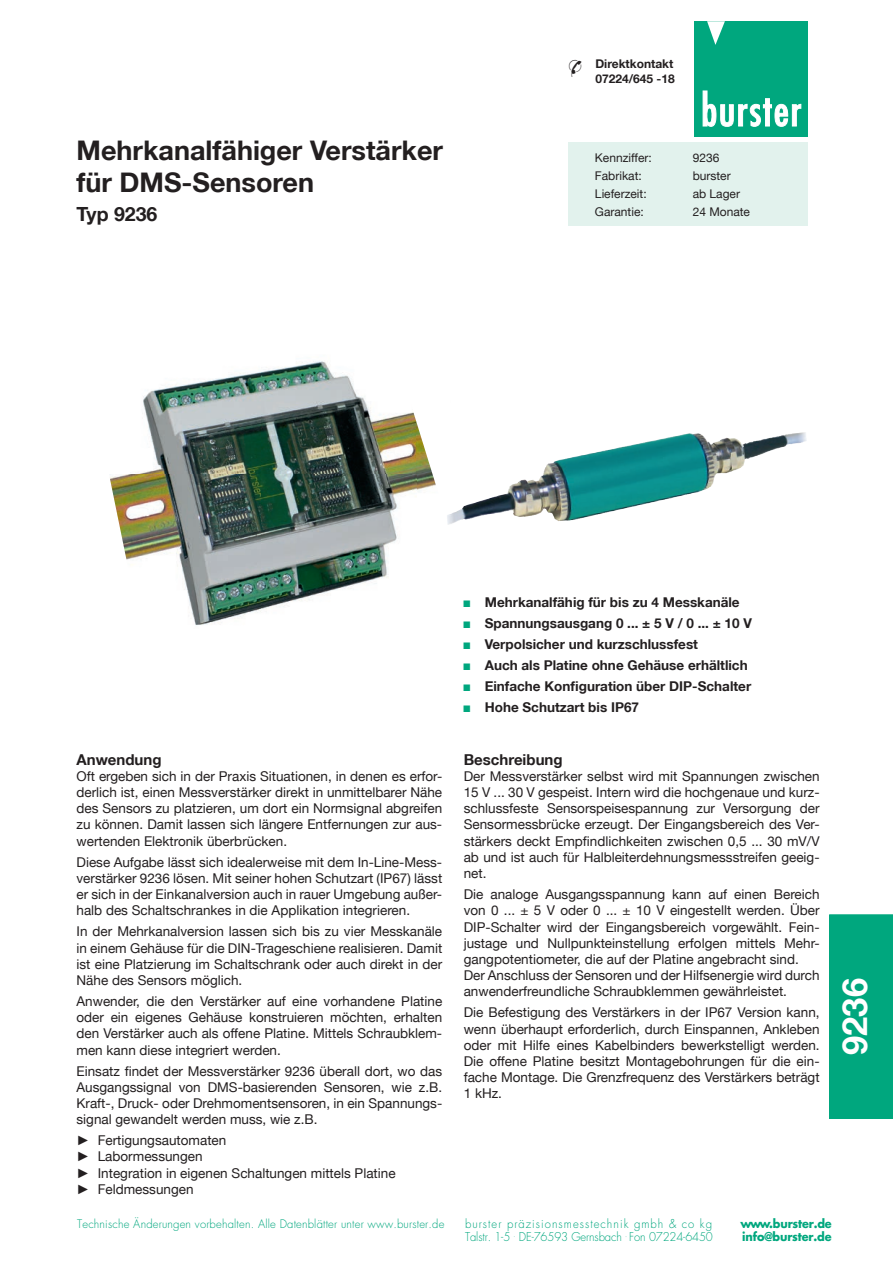
<style>
.page{position:relative;width:893px;height:1263px;background:#fff}
.page>*{position:absolute;margin:0;border:0;box-sizing:border-box;transform-origin:0 0}
.t1{font:700 34.5px "Helvetica Neue LT";color:#fff}
.t2{font:700 27px/32.4px "Helvetica Neue LT";color:#231f20}
.t3{font:700 19.5px "Helvetica Neue LT";color:#231f20}
.t4{font:700 15px "Helvetica Neue LT";color:#231f20}
.t5{font:13.5px/16.2px "Helvetica Neue LT";color:#231f20;text-align:justify}
.t6{font:700 13.5px/21px "Helvetica Neue LT";color:#231f20}
.t7{font:12px "Helvetica Neue LT";color:#231f20}
.t8{font:700 12px/14.4px "Helvetica Neue LT";color:#231f20}
.t9{font:300 11.85px "Futura LT";letter-spacing:-.01em;color:#00a77e;scale:.95 1}
.t10{font:300 11.85px "Futura LT";letter-spacing:.09em;color:#00a77e;scale:.95 1}
.t11{font:700 11.85px "Futura LT";letter-spacing:-.01em;color:#00a77e;scale:.95 1}
.t12{font:300 11.55px "Futura LT";letter-spacing:.015em;color:#00a77e}
.s1{font-family:"Arial"}
</style>
<div class="page">
<img style="left:129px;top:361px;width:339px;height:264px">
<svg style="left:110px;top:474px;width:19px;height:86px"></svg>
<img style="left:408px;top:374px;width:60px;height:127px">
<img style="left:685px;top:433px;width:113px;height:14px">
<div style="left:829px;top:914px;width:64px;height:205px;background:#00a77e"></div>
<div style="left:568px;top:142px;width:240px;height:83px;background:#e2f2ed"></div>
<div style="left:694px;top:21px;width:114px;height:116px;background:#00a77e"></div>
<svg style="left:707px;top:21px;width:18px;height:24px"></svg>
<svg style="left:702px;top:90px;width:100px;height:37px"></svg>
<svg style="left:464px;top:600px;width:4px;height:6px"></svg>
<svg style="left:464px;top:621px;width:4px;height:4px"></svg>
<h2 class="t2" style="left:77px;top:133px;width:368px">Mehrkanalfähiger Verstärker für DMS-Sensoren</h2>
<h3 class="t3" style="left:77px;top:202px;width:82px">Typ 9236</h3>
<p class="t8" style="left:595px;top:56px;width:81px">Direktkontakt<br>07224/645 -18</p>
<p class="t7" style="left:595px;top:151px;width:58px">Kennziffer:</p>
<p class="t7" style="left:693px;top:151px;width:28px">9236</p>
<p class="t7" style="left:595px;top:169px;width:48px">Fabrikat:</p>
<p class="t7" style="left:693px;top:169px;width:40px">burster</p>
<p class="t7" style="left:595px;top:187px;width:53px">Lieferzeit:</p>
<p class="t7" style="left:693px;top:187px;width:49px">ab Lager</p>
<p class="t7" style="left:595px;top:205px;width:50px">Garantie:</p>
<p class="t7" style="left:693px;top:205px;width:59px">24 Monate</p>
<p class="t6" style="left:485px;top:591px;width:269px">Mehrkanalfähig für bis zu 4 Messkanäle Spannungsausgang 0 ... ± 5 V / 0 ... ± 10 V Verpolsicher und kurzschlussfest<br>Auch als Platine ohne Gehäuse erhältlich Einfache Konfiguration über DIP-Schalter Hohe Schutzart bis IP67</p>
<p class="t4" style="left:77px;top:750px;width:87px">Anwendung</p>
<p class="t5" style="left:77px;top:768px;width:367px">Oft ergeben sich in der Praxis Situationen, in denen es erfor&shy;derlich ist, einen Messverstärker direkt in unmittelbarer Nähe des Sensors zu platzieren, um dort ein Normsignal abgreifen zu können. Damit lassen sich längere Entfernungen zur aus&shy;wertenden Elektronik überbrücken.</p>
<p class="t5" style="left:77px;top:854px;width:367px">Diese Aufgabe lässt sich idealerweise mit dem In-Line-Mess&shy;verstärker 9236 lösen. Mit seiner hohen Schutzart (IP67) lässt er sich in der Einkanalversion auch in rauer Umgebung außer&shy;halb des Schaltschrankes in die Applikation integrieren.</p>
<p class="t5" style="left:77px;top:923px;width:367px">In der Mehrkanalversion lassen sich bis zu vier Messkanäle in einem Gehäuse für die DIN-Trageschiene realisieren. Damit ist eine Platzierung im Schaltschrank oder auch direkt in der Nähe des Sensors möglich.</p>
<p class="t5" style="left:77px;top:993px;width:367px">Anwender, die den Verstärker auf eine vorhandene Platine oder ein eigenes Gehäuse konstruieren möchten, erhalten den Verstärker auch als offene Platine. Mittels Schraubklem&shy;men kann diese integriert werden.</p>
<p class="t5" style="left:77px;top:1062px;width:367px">Einsatz findet der Messverstärker 9236 überall dort, wo das Ausgangssignal von DMS-basierenden Sensoren, wie z.B.<br>Kraft-, Druck- oder Drehmomentsensoren, in ein Spannungs&shy;signal gewandelt werden muss, wie z.B.</p>
<p class="t5" style="left:77px;top:1132px;width:321px;text-align:left"><span class="s1">►</span> Fertigungsautomaten<br><span class="s1">►</span> Labormessungen<br><span class="s1">►</span> Integration in eigenen Schaltungen mittels Platine <span class="s1">►</span> Feldmessungen</p>
<p class="t4" style="left:464px;top:750px;width:100px">Beschreibung</p>
<p class="t5" style="left:464px;top:768px;width:357px">Der Messverstärker selbst wird mit Spannungen zwischen 15 V ... 30 V gespeist. Intern wird die hochgenaue und kurz&shy;schlussfeste Sensorspeisespannung zur Versorgung der Sensormessbrücke erzeugt. Der Eingangsbereich des Ver&shy;stärkers deckt Empfindlichkeiten zwischen 0,5 ... 30 mV/V ab und ist auch für Halbleiterdehnungsmessstreifen geeig&shy;net.</p>
<p class="t5" style="left:464px;top:886px;width:357px;text-align:left">Die analoge Ausgangsspannung kann auf einen Bereich von 0 ... ± 5 V oder 0 ... ± 10 V eingestellt werden. Über DIP-Schalter wird der Eingangsbereich vorgewählt. Fein&shy;justage und Nullpunkteinstellung erfolgen mittels Mehr&shy;gangpotentiometer, die auf der Platine angebracht sind.<br>Der Anschluss der Sensoren und der Hilfsenergie wird durch anwenderfreundliche Schraubklemmen gewährleistet.</p>
<p class="t5" style="left:464px;top:1004px;width:357px">Die Befestigung des Verstärkers in der IP67 Version kann, wenn überhaupt erforderlich, durch Einspannen, Ankleben oder mit Hilfe eines Kabelbinders bewerkstelligt werden.<br>Die offene Platine besitzt Montagebohrungen für die ein&shy;fache Montage. Die Grenzfrequenz des Verstärkers beträgt 1 kHz.</p>
<p class="t12" style="left:77px;top:1216px;width:369px">Technische Änderungen vorbehalten. Alle Datenblätter unter www.burster.de</p>
<p class="t10" style="left:465px;top:1216px;width:262px">burster präzisionsmesstechnik gmbh &amp; co kg</p>
<p class="t11" style="left:740px;top:1215px;width:98px">www.burster.de</p>
<p class="t9" style="left:465px;top:1229px;width:262px">Talstr. 1-5 <sup>.</sup> DE-76593 Gernsbach <sup>.</sup> Fon 07224-6450</p>
<p class="t11" style="left:742px;top:1229px;width:96px">info@burster.de</p>
<h1 class="t1" style="left:833px;top:1055px;width:78px;rotate:-90deg">9236</h1>
</div>
